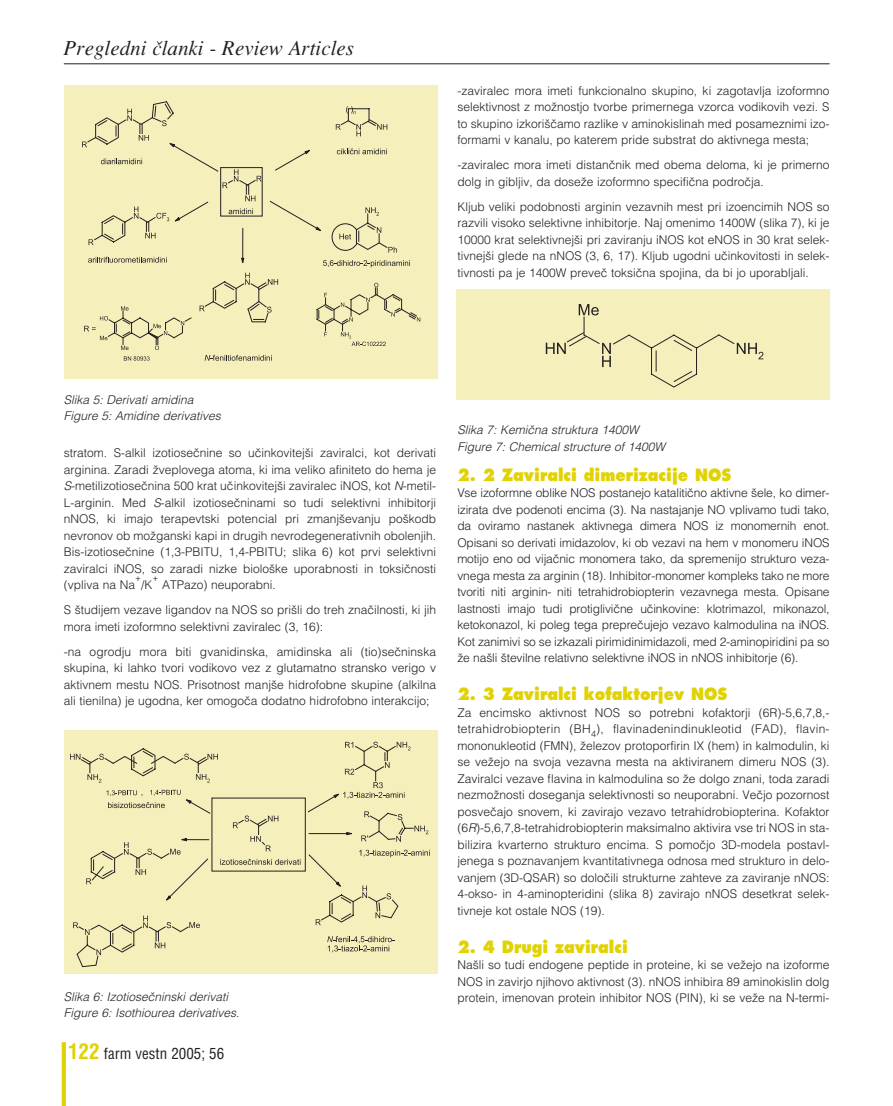
<style>
.page{position:relative;width:893px;height:1106px;background:#fff}
.page>*{position:absolute;margin:0;border:0;box-sizing:border-box;transform-origin:0 0}
.t1{font:21px "Times Italic Yu";color:#231f20}
.t2{font:16.5px "Futura Extra Bold Yu";color:#e1d201;scale:.9 1}
.t3{font:15px "Helvetica Condensed Cond Yu";color:#231f20}
.t4{font:12px/16.5px "Helvetica Light Yu";color:#231f20;text-align:justify}
.t5{font:12px/16.5px "Helvetica Light Oblique Yu";color:#231f20}
.t6{font:9px "Helvetica Light Yu";color:#231f20}
.s1{font-family:"Helvetica Light Oblique Yu"}
.s2{font-family:"Helvetica";font-weight:700;font-stretch:condensed;font-size:21px;color:#e1d201}
</style>
<div class="page">
<svg style="left:62px;top:1042px;width:4px;height:63px"></svg>
<hr style="left:64px;top:64px;width:765px;height:1px;background:#231f20">
<div style="left:64px;top:85px;width:373px;height:293px;background:#f5f0bb"></div>
<svg style="left:82px;top:101px;width:338px;height:260px"></svg>
<div style="left:456px;top:289px;width:373px;height:111px;background:#f5f0bb"></div>
<svg style="left:545px;top:304px;width:218px;height:84px"></svg>
<div style="left:64px;top:729px;width:373px;height:244px;background:#f5f0bb"></div>
<svg style="left:70px;top:741px;width:360px;height:226px"></svg>
<h1 class="t1" style="left:64px;top:40px;width:292px">Pregledni œlanki - Review Articles</h1>
<p class="t4" style="left:457px;top:84px;width:374px">-zaviralec mora imeti funkcionalno skupino, ki zagotavlja izoformno selektivnost z moænostjo tvorbe primernega vzorca vodikovih vezi. S to skupino izkoriøœamo razlike v aminokislinah med posameznimi izo&shy;formami v kanalu, po katerem pride substrat do aktivnega mesta;</p>
<p class="t4" style="left:457px;top:158px;width:374px">-zaviralec mora imeti distanœnik med obema deloma, ki je primerno dolg in gibljiv, da doseæe izoformno specifiœna podroœja.</p>
<p class="t4" style="left:457px;top:200px;width:374px">Kljub veliki podobnosti arginin vezavnih mest pri izoencimih NOS so razvili visoko selektivne inhibitorje. Naj omenimo 1400W (slika 7), ki je 10000 krat selektivnejøi pri zaviranju iNOS kot eNOS in 30 krat selek&shy;tivnejøi glede na nNOS (3, 6, 17). Kljub ugodni uœinkovitosti in selek&shy;tivnosti pa je 1400W preveœ toksiœna spojina, da bi jo uporabljali.</p>
<p class="t5" style="left:64px;top:392px;width:159px">Slika 5: Derivati amidina<br>Figure 5: Amidine derivatives</p>
<p class="t4" style="left:64px;top:446px;width:374px">stratom. S-alkil izotioseœnine so uœinkovitejøi zaviralci, kot derivati arginina. Zaradi æveplovega atoma, ki ima veliko afiniteto do hema je <span class="s1">S</span>-metilizotioseœnina 500 krat uœinkovitejøi zaviralec iNOS, kot <span class="s1">N</span>-metil-L-arginin. Med <span class="s1">S</span>-alkil izotioseœninami so tudi selektivni inhibitorji nNOS, ki imajo terapevtski potencial pri zmanjøevanju poøkodb nevronov ob moæganski kapi in drugih nevrodegenerativnih obolenjih.<br>Bis-izotioseœnine (1,3-PBITU, 1,4-PBITU; slika 6) kot prvi selektivni zaviralci iNOS, so zaradi nizke bioloøke uporabnosti in toksiœnosti (vpliva na Na</p>
<p class="t6" style="left:152px;top:575px;width:7px">+</p>
<p class="t4" style="left:64px;top:573px;width:374px;line-height:25px;text-indent:98px">ATPazo) neuporabni.<br>S øtudijem vezave ligandov na NOS so priøli do treh znaœilnosti, ki jih</p>
<p class="t4" style="left:64px;top:615px;width:374px;line-height:25px">mora imeti izoformno selektivni zaviralec (3, 16):<br>-na ogrodju mora biti gvanidinska, amidinska ali (tio)seœninska</p>
<p class="t4" style="left:64px;top:661px;width:374px">skupina, ki lahko tvori vodikovo vez z glutamatno stransko verigo v aktivnem mestu NOS. Prisotnost manjøe hidrofobne skupine (alkilna ali tienilna) je ugodna, ker omogoœa dodatno hidrofobno interakcijo;</p>
<p class="t6" style="left:135px;top:575px;width:7px">+</p>
<p class="t4" style="left:141px;top:578px;width:13px">/K</p>
<p class="t5" style="left:64px;top:989px;width:177px">Slika 6: Izotioseœninski derivati<br>Figure 6: Isothiourea derivatives.</p>
<p class="t3" style="left:68px;top:1048px;width:158px"><span class="s2">122</span> farm vestn 2005; 56</p>
<p class="t5" style="left:457px;top:423px;width:209px">Slika 7: Kemiœna struktura 1400W<br>Figure 7: Chemical structure of 1400W</p>
<h2 class="t2" style="left:457px;top:467px;width:306px">2. 2 Zaviralci dimerizacije NOS</h2>
<p class="t4" style="left:457px;top:486px;width:374px">Vse izoformne oblike NOS postanejo katalitiœno aktivne øele, ko dimer&shy;izirata dve podenoti encima (3). Na nastajanje NO vplivamo tudi tako, da oviramo nastanek aktivnega dimera NOS iz monomernih enot.<br>Opisani so derivati imidazolov, ki ob vezavi na hem v monomeru iNOS motijo eno od vijaœnic monomera tako, da spremenijo strukturo veza&shy;vnega mesta za arginin (18). Inhibitor-monomer kompleks tako ne more tvoriti niti arginin- niti tetrahidrobiopterin vezavnega mesta. Opisane lastnosti imajo tudi protigliviœne uœinkovine: klotrimazol, mikonazol, ketokonazol, ki poleg tega prepreœujejo vezavo kalmodulina na iNOS.<br>Kot zanimivi so se izkazali pirimidinimidazoli, med 2-aminopiridini pa so æe naøli øtevilne relativno selektivne iNOS in nNOS inhibitorje (6).</p>
<h2 class="t2" style="left:457px;top:686px;width:301px">2. 3 Zaviralci kofaktorjev NOS</h2>
<p class="t4" style="left:457px;top:705px;width:374px">Za encimsko aktivnost NOS so potrebni kofaktorji (6R)-5,6,7,8,- tetrahidrobiopterin (BH<sub>4</sub>), flavinadenindinukleotid (FAD), flavin&shy;mononukleotid (FMN), æelezov protoporfirin IX (hem) in kalmodulin, ki se veæejo na svoja vezavna mesta na aktiviranem dimeru NOS (3).<br>Zaviralci vezave flavina in kalmodulina so æe dolgo znani, toda zaradi nezmoænosti doseganja selektivnosti so neuporabni. Veœjo pozornost posveœajo snovem, ki zavirajo vezavo tetrahidrobiopterina. Kofaktor (6<span class="s1">R</span>)-5,6,7,8-tetrahidrobiopterin maksimalno aktivira vse tri NOS in sta&shy;bilizira kvarterno strukturo encima. S pomoœjo 3D-modela postavl&shy;jenega s poznavanjem kvantitativnega odnosa med strukturo in delo&shy;vanjem (3D-QSAR) so doloœili strukturne zahteve za zaviranje nNOS:<br>4-okso- in 4-aminopteridini (slika 8) zavirajo nNOS desetkrat selek&shy;tivneje kot ostale NOS (19).</p>
<h2 class="t2" style="left:457px;top:939px;width:191px">2. 4 Drugi zaviralci</h2>
<p class="t4" style="left:457px;top:958px;width:374px">Naøli so tudi endogene peptide in proteine, ki se veæejo na izoforme NOS in zavirjo njihovo aktivnost (3). nNOS inhibira 89 aminokislin dolg protein, imenovan protein inhibitor NOS (PIN), ki se veæe na N-termi-</p>
</div>
